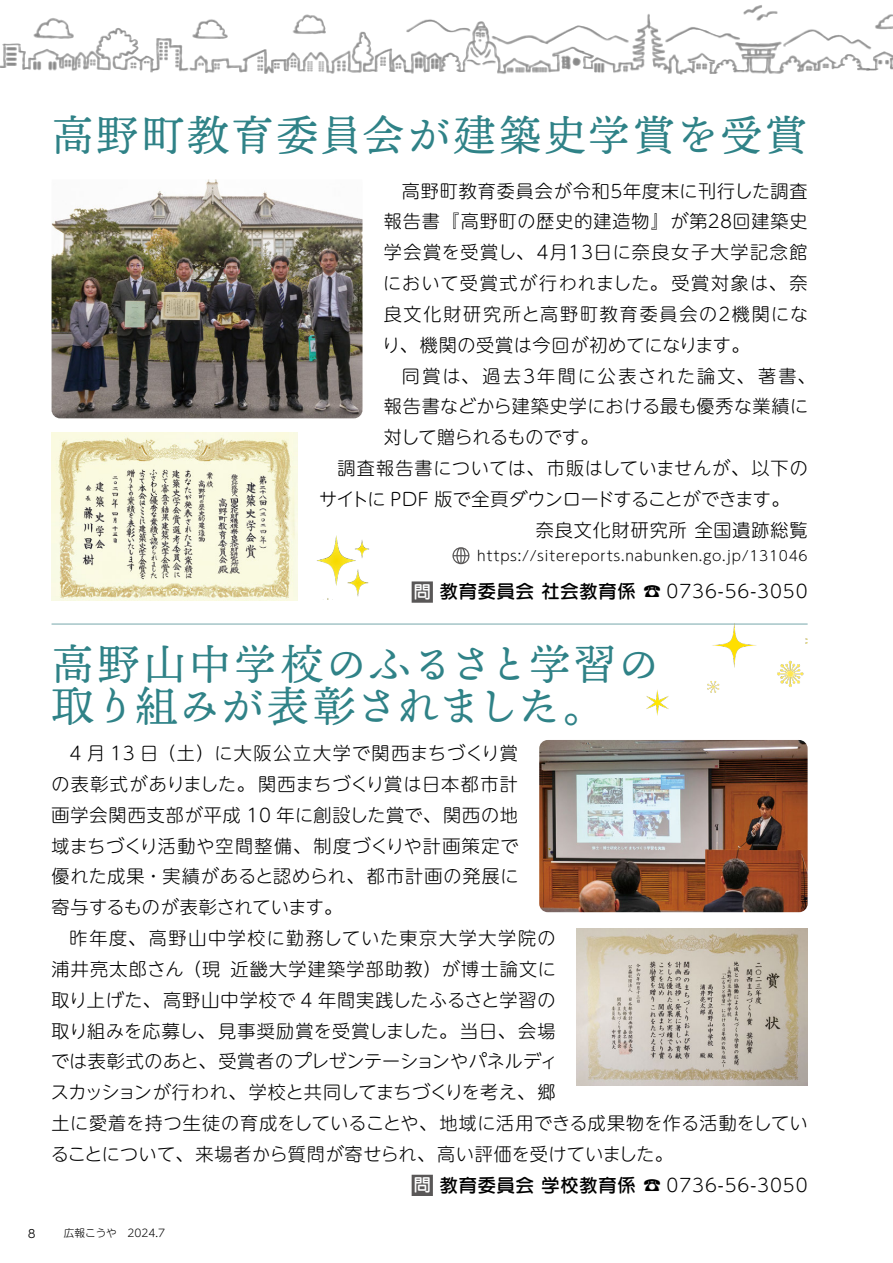
<style>
.page{position:relative;width:893px;height:1263px;background:#fff}
.page>*{position:absolute;margin:0;border:0;box-sizing:border-box;transform-origin:0 0}
.t1{font:42.45px/42.5px "Ten Mincho";letter-spacing:.015em;color:#2f8287}
.t2{font:42.45px "Ten Mincho";letter-spacing:.035em;color:#2f8287}
.t3{font:300 18px/30.9px "UD Shin M Go Pr 6 N";letter-spacing:.04em;color:#000;text-align:justify}
.t4{font:300 18px "UD Shin M Go Pr 6 N";letter-spacing:.015em;color:#000}
.t5{font:300 18px "UD Shin M Go Pr 6 N";letter-spacing:.02em;color:#000}
.t6{font:300 18px "UD Shin M Go Pr 6 N";letter-spacing:-.015em;color:#000}
.t7{font:300 18px "UD Shin M Go Pr 6 N";letter-spacing:.005em;color:#000}
.t8{font:300 18px "UD Shin M Go Pr 6 N";letter-spacing:-.025em;color:#000}
.t9{font:300 18px "UD Shin M Go Pr 6 N";letter-spacing:.07em;color:#000}
.t10{font:300 18px "UD Shin M Go Pr 6 N";letter-spacing:.09em;color:#000}
.t11{font:300 18px "UD Shin M Go Pr 6 N";letter-spacing:.11em;color:#000}
.t12{font:300 13.8px "UD Shin M Go Pr 6 N";letter-spacing:.05em;color:#000}
.t13{font:12.75px "Ariana Pro";color:#000}
.t14{font:300 10.65px "UD Shin M Go Pr 6 N";color:#000}
.s1{font-family:"UD Marugo Large Pr 6 N DB";font-weight:400;font-size:16.95px;color:#fff}
.s2{font-family:"UD Marugo Large Pr 6 N DB";font-weight:400}
</style>
<div class="page">
<div style="left:412px;top:581px;width:21px;height:22px;background:#595757"></div>
<svg style="left:452px;top:547px;width:17px;height:17px"></svg>
<img style="left:52px;top:179px;width:310px;height:239px">
<hr style="left:52px;top:623px;width:756px;height:2px;background:#7fadb0">
<img style="left:881px;top:14px;width:12px;height:56px">
<img style="left:0;top:14px;width:397px;height:60px">
<img style="left:397px;top:5px;width:484px;height:70px">
<img style="left:52px;top:432px;width:246px;height:168px">
<div style="left:412px;top:1175px;width:21px;height:21px;background:#595757"></div>
<img style="left:539px;top:740px;width:269px;height:172px">
<img style="left:577px;top:928px;width:231px;height:157px">
<img style="left:317px;top:535px;width:53px;height:64px">
<img style="left:706px;top:623px;width:102px;height:70px">
<img style="left:646px;top:690px;width:23px;height:26px">
<h1 class="t2" style="left:52px;top:112px;width:758px">高野町教育委員会が建築史学賞を受賞</h1>
<p class="t3" style="left:382px;top:174px;width:427px;text-indent:20px">高野町教育委員会が令和５年度末に刊行した調査報告書『高野町の歴史的建造物』が第２８回建築史学会賞を受賞し、４月１３日に奈良女子大学記念館において受賞式が行われました。受賞対象は、奈良文化財研究所と高野町教育委員会の２機関になり、機関の受賞は今回が初めてになります。</p>
<p class="t11" style="left:402px;top:361px;width:415px">同賞は、過去３年間に公表された論文、著書、</p>
<p class="t3" style="left:384px;top:390px;width:426px">報告書などから建築史学における最も優秀な業績に</p>
<p class="t6" style="left:384px;top:423px;width:216px">対して贈られるものです。</p>
<p class="t3" style="left:337px;top:452px;width:472px">調査報告書については、市販はしていませんが、以下の</p>
<p class="t8" style="left:319px;top:484px;width:472px">サイトに PDF 版で全頁ダウンロードすることができます。</p>
<p class="t3" style="left:536px;top:513px;width:273px">奈良文化財研究所全国遺跡総覧</p>
<p class="t12" style="left:477px;top:544px;width:332px">https://sitereports.nabunken.go.jp/131046</p>
<p class="t3" style="left:414px;top:575px;width:395px"><span class="s1">問</span><span class="s2">教育委員会 社会教育係</span> ☎ 0736-56-3050</p>
<h1 class="t1" style="left:52px;top:644px;width:610px">高野山中学校のふるさと学習の取り組みが表彰されました。</h1>
<p class="t3" style="left:51px;top:737px;width:469px;text-indent:18px">4 月 13 日（土）に大阪公立大学で関西まちづくり賞の表彰式がありました。関西まちづくり賞は日本都市計画学会関西支部が平成 10 年に創設した賞で、関西の地域まちづくり活動や空間整備、制度づくりや計画策定で優れた成果・実績があると認められ、都市計画の発展に寄与するものが表彰されています。</p>
<p class="t10" style="left:70px;top:923px;width:487px">昨年度、高野山中学校に勤務していた東京大学大学院の</p>
<p class="t9" style="left:52px;top:954px;width:506px">浦井亮太郎さん（現近畿大学建築学部助教）が博士論文に</p>
<p class="t3" style="left:52px;top:983px;width:506px">取り上げた、高野山中学校で 4 年間実践したふるさと学習の</p>
<p class="t4" style="left:52px;top:1016px;width:505px">取り組みを応募し、見事奨励賞を受賞しました。当日、会場</p>
<p class="t7" style="left:51px;top:1047px;width:508px">では表彰式のあと、受賞者のプレゼンテーションやパネルディ</p>
<p class="t6" style="left:51px;top:1078px;width:506px">スカッションが行われ、学校と共同してまちづくりを考え、郷</p>
<p class="t5" style="left:52px;top:1108px;width:758px">土に愛着を持つ生徒の育成をしていることや、地域に活用できる成果物を作る活動をしてい</p>
<p class="t4" style="left:51px;top:1139px;width:624px">ることについて、来場者から質問が寄せられ、高い評価を受けていました。</p>
<p class="t3" style="left:414px;top:1168px;width:395px"><span class="s1">問</span><span class="s2">教育委員会 学校教育係</span> ☎ 0736-56-3050</p>
<p class="t13" style="left:28px;top:1224px;width:9px">8</p>
<p class="t14" style="left:64px;top:1224px;width:103px">広報こうや　2024.7</p>
</div>
